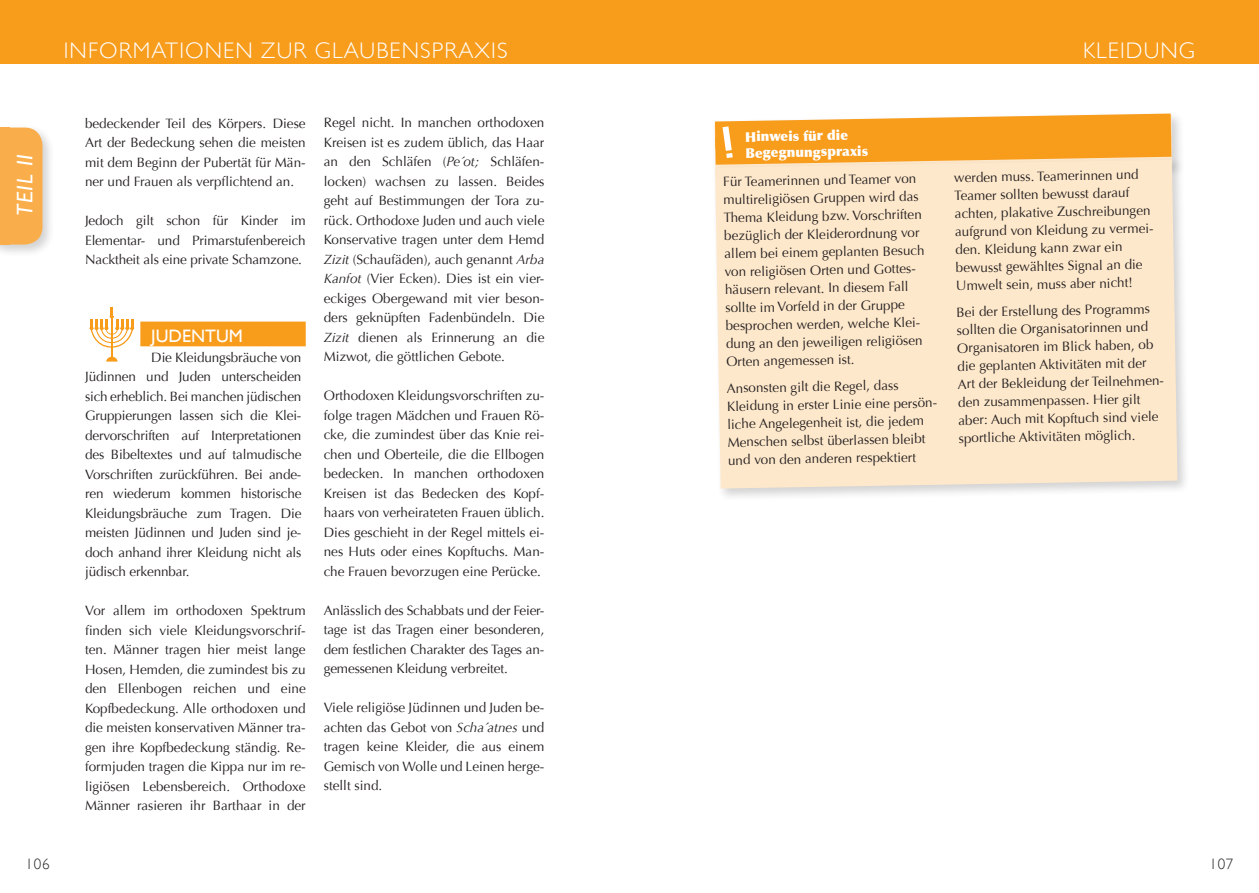
<style>
.page{position:relative;width:1259px;height:893px;background:#fff}
.page>*{position:absolute;margin:0;border:0;box-sizing:border-box;transform-origin:0 0}
.t1{font:300 22.5px "Gill Sans";letter-spacing:.05em;color:#fff}
.t2{font:italic 22.5px "Gill Sans";color:#fff}
.t3{font:18px "Gill Sans";color:#fff}
.t4{font:300 15px "Gill Sans";letter-spacing:.05em;color:#231f20}
.t5{font:13.5px/19.5px "Optima";color:#231f20;text-align:justify}
.t6{font:900 13.5px/16.2px "Optima";color:#fff}
.s1{font-style:italic}
</style>
<div class="page">
<div style="left:0;top:0;width:629px;height:64px;background:#f89c1c"></div>
<div style="left:0;top:124px;width:61px;height:140px;background:#231f20;opacity:.2"></div>
<div style="left:10px;top:128px;width:33px;height:117px;background:#faae4b"></div>
<div style="left:0;top:128px;width:10px;height:117px;background:#faae4b"></div>
<div style="left:629px;top:0;width:630px;height:64px;background:#f89c1c"></div>
<svg style="left:714px;top:113px;width:466px;height:43px;background:#f8a839"></svg>
<div style="left:711px;top:156px;width:485px;height:352px;background:#231f20;opacity:.2"></div>
<div style="left:715px;top:160px;width:462px;height:329px;background:#fee8cb"></div>
<div style="left:140px;top:322px;width:166px;height:24px;background:#f89c1c"></div>
<hr style="left:111px;top:318px;width:1px;height:39px;background:#f89c1c">
<svg style="left:106px;top:357px;width:12px;height:5px"></svg>
<svg style="left:89px;top:307px;width:45px;height:41px"></svg>
<h1 class="t1" style="left:64px;top:38px;width:117px">IN FORMATIONEN</h1>
<h1 class="t1" style="left:261px;top:38px;width:130px">ZUR GLAUBEN</h1>
<h1 class="t1" style="left:420px;top:38px;width:89px">SPRAXIS</h1>
<h1 class="t2" style="left:12px;top:216px;width:63px;rotate:-90deg">Teil ii</h1>
<p class="t4" style="left:26px;top:856px;width:25px">106</p>
<p class="t5" style="left:85px;top:113px;width:222px">bedeckender Teil des Körpers. Diese Art der Bedeckung sehen die meisten mit dem Beginn der Pubertät für Män&shy;ner und Frauen als verpflichtend an.</p>
<p class="t5" style="left:85px;top:211px;width:222px">Jedoch gilt schon für Kinder im Elementar- und Primarstufenbereich Nacktheit als eine private Schamzone.</p>
<h2 class="t3" style="left:151px;top:325px;width:18px">JUDENTUM</h2>
<p class="t5" style="left:85px;top:347px;width:218px;text-indent:66px">Die Kleidungsbräuche von Jüdinnen und Juden unterscheiden sich erheblich. Bei manchen jüdischen Gruppierungen lassen sich die Klei&shy;dervorschriften auf Interpretationen des Bibeltextes und auf talmudische Vorschriften zurückführen. Bei ande&shy;ren wiederum kommen historische Kleidungsbräuche zum Tragen. Die meisten Jüdinnen und Juden sind je&shy;doch anhand ihrer Kleidung nicht als jüdisch erkennbar.</p>
<p class="t5" style="left:85px;top:601px;width:222px">Vor allem im orthodoxen Spektrum finden sich viele Kleidungsvorschrif&shy;ten. Männer tragen hier meist lange Hosen, Hemden, die zumindest bis zu den Ellenbogen reichen und eine Kopfbedeckung. Alle orthodoxen und die meisten konservativen Männer tra&shy;gen ihre Kopfbedeckung ständig. Re&shy;formjuden tragen die Kippa nur im re&shy;ligiösen Lebensbereich. Orthodoxe Männer rasieren ihr Barthaar in der</p>
<p class="t5" style="left:324px;top:113px;width:222px">Regel nicht. In manchen orthodoxen Kreisen ist es zudem üblich, das Haar an den Schläfen (<span class="s1">Pe´ot;</span> Schläfen&shy;locken) wachsen zu lassen. Beides geht auf Bestimmungen der Tora zu&shy;rück. Orthodoxe Juden und auch viele Konservative tragen unter dem Hemd <span class="s1">Zizit</span> (Schaufäden), auch genannt <span class="s1">Arba Kanfot</span> (Vier Ecken). Dies ist ein vier&shy;eckiges Obergewand mit vier beson&shy;ders geknüpften Fadenbündeln. Die <span class="s1">Zizit</span> dienen als Erinnerung an die Mizwot, die göttlichen Gebote.</p>
<p class="t5" style="left:324px;top:386px;width:222px">Orthodoxen Kleidungsvorschriften zu&shy;folge tragen Mädchen und Frauen Rö&shy;cke, die zumindest über das Knie rei&shy;chen und Oberteile, die die Ellbogen bedecken. In manchen orthodoxen Kreisen ist das Bedecken des Kopf&shy;haars von verheirateten Frauen üblich.<br>Dies geschieht in der Regel mittels ei&shy;nes Huts oder eines Kopftuchs. Man&shy;che Frauen bevorzugen eine Perücke.</p>
<p class="t5" style="left:324px;top:601px;width:222px">Anlässlich des Schabbats und der Feier&shy;tage ist das Tragen einer besonderen, dem festlichen Charakter des Tages an&shy;gemessenen Kleidung verbreitet.</p>
<p class="t5" style="left:324px;top:698px;width:222px">Viele religiöse Jüdinnen und Juden be&shy;achten das Gebot von <span class="s1">Scha´atnes</span> und tragen keine Kleider, die aus einem Gemisch von Wolle und Leinen herge&shy;stellt sind.</p>
<h1 class="t1" style="left:1083px;top:38px;width:11px">KLEI</h1>
<h1 class="t1" style="left:1126px;top:38px;width:52px">DUNG</h1>
<p class="t6" style="left:745px;top:129px;width:124px;rotate:-1deg">Hinweis für die<br>Begegnungspraxis</p>
<p class="t5" style="left:723px;top:173px;width:202px;line-height:18px;text-align:left;rotate:-1deg">Für Teamerinnen und Teamer von multireligiösen Gruppen wird das<br>Thema Kleidung bzw. Vorschriften bezüglich der Kleiderordnung vor allem bei einem geplanten Besuch von religiösen Orten und Gottes&shy;häusern relevant. In diesem Fall sollte im Vorfeld in der Gruppe besprochen werden, welche Klei&shy;dung an den jeweiligen religiösen<br>Orten angemessen ist.</p>
<p class="t5" style="left:726px;top:379px;width:214px;line-height:18px;text-align:left;rotate:-1deg">Ansonsten gilt die Regel, dass Kleidung in erster Linie eine persön&shy;liche Angelegenheit ist, die jedem Menschen selbst überlassen bleibt und von den anderen respektiert</p>
<p class="t5" style="left:954px;top:169px;width:202px;line-height:18px;text-align:left;rotate:-1deg">werden muss. Teamerinnen und<br>Teamer sollten bewusst darauf achten, plakative Zuschreibungen aufgrund von Kleidung zu vermei&shy;den. Kleidung kann zwar ein bewusst gewähltes Signal an die<br>Umwelt sein, muss aber nicht!</p>
<p class="t5" style="left:956px;top:303px;width:210px;line-height:18px;text-align:left;rotate:-1deg">Bei der Erstellung des Programms sollten die Organisatorinnen und Organisatoren im Blick haben, ob die geplanten Aktivitäten mit der Art der Bekleidung der Teilnehmen&shy;den zusammenpassen. Hier gilt aber: Auch mit Kopftuch sind viele sportliche Aktivitäten möglich.</p>
<p class="t4" style="left:1209px;top:856px;width:25px">107</p>
</div>
